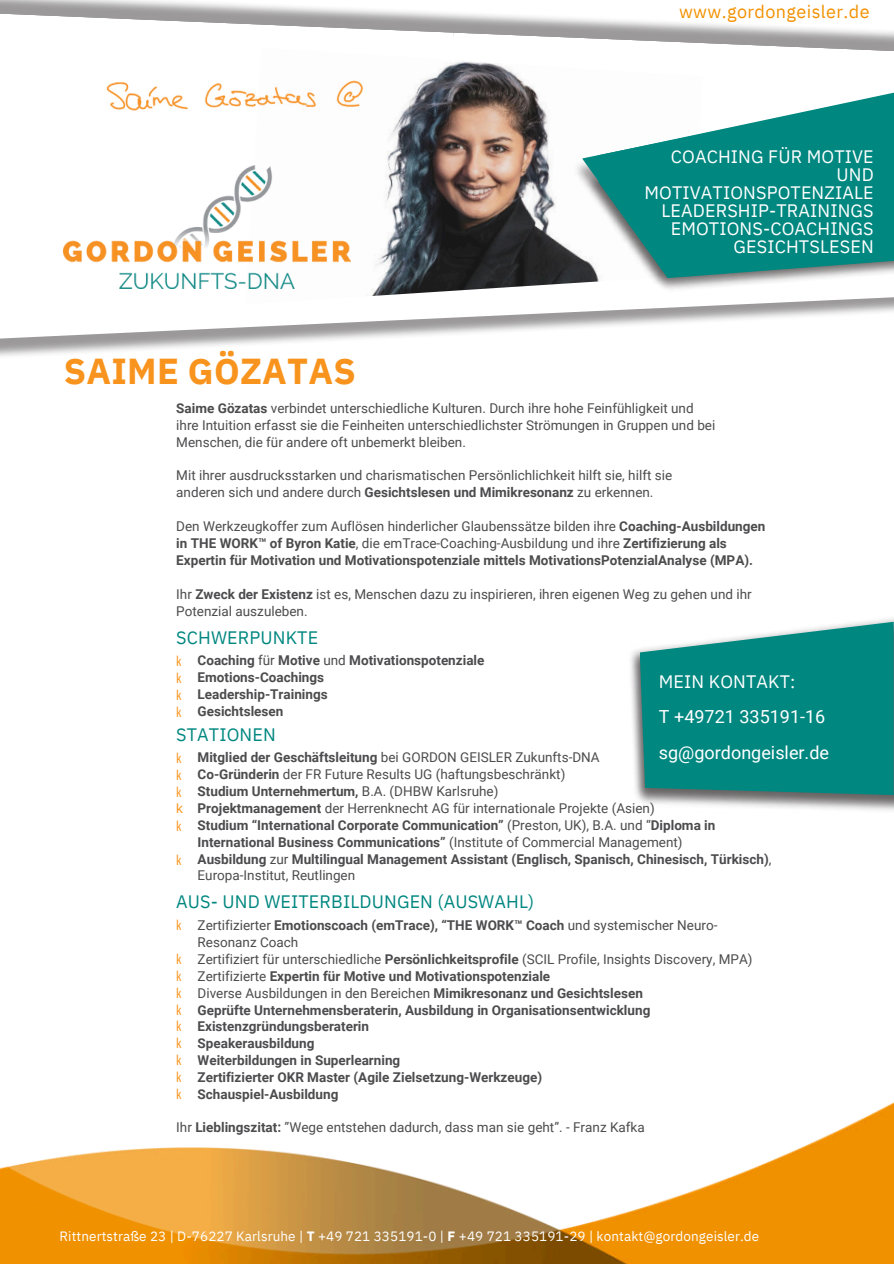
<style>
.page{position:relative;width:894px;height:1264px;background:#fff}
.page>*{position:absolute;margin:0;border:0;box-sizing:border-box;transform-origin:0 0}
.t1{font:700 36px "IBM Plex Sans";letter-spacing:.005em;color:#f8941d}
.t2{font:18px/18px "IBM Plex Sans";letter-spacing:.005em;color:#fff;text-align:right}
.t3{font:18px "IBM Plex Sans";letter-spacing:.005em;color:#008780}
.t4{font:18px/36px "Roboto";color:#fff}
.t5{font:18px "IBM Plex Sans";letter-spacing:.025em;color:#f39100}
.t6{font:700 13.5px/16.8px "Roboto";color:#4c4c4e}
.t7{font:13.5px/16.8px "Roboto";color:#4c4c4e}
.t8{font:13.5px "IBM Plex Sans";letter-spacing:.005em;color:#fff}
.t9{font:13.5px/16.8px "Open Sans Condensed";color:#f8941d;text-align:justify}
.t10{font:13.5px "Arimo";color:#f8941d}
.s1{font-weight:700}
.s2{font-weight:400}
</style>
<div class="page">
<img style="left:631px;top:621px;width:262px;height:190px">
<svg style="left:639px;top:622px;width:254px;height:173px"></svg>
<svg style="left:0;top:9px;width:453px;height:23px"></svg>
<svg style="left:453px;top:33px;width:440px;height:18px"></svg>
<svg style="left:0;top:245px;width:893px;height:113px"></svg>
<img style="left:244px;top:47px;width:458px;height:257px">
<img style="left:583px;top:292px;width:310px;height:4px">
<img style="left:571px;top:86px;width:322px;height:206px">
<svg style="left:597px;top:255px;width:296px;height:23px"></svg>
<svg style="left:582px;top:96px;width:311px;height:159px"></svg>
<img style="left:64px;top:165px;width:287px;height:124px">
<img style="left:106px;top:72px;width:265px;height:47px">
<img style="left:0;top:1102px;width:893px;height:161px">
<svg style="left:597px;top:90px;width:296px;height:161px;fill:#008780"></svg>
<h2 class="t5" style="left:679px;top:-2px;width:192px">www.gordongeisler.de</h2>
<h1 class="t1" style="left:64px;top:342px;width:293px">SAIME GÖZATAS</h1>
<h2 class="t2" style="left:644px;top:146px;width:231px">COACHING FÜR MOTIVE<br>UND<br>MOTIVATIONSPOTENZIALE<br>LEADERSHIP-TRAININGS<br>EMOTIONS-COACHINGS<br>GESICHTSLESEN</h2>
<p class="t7" style="left:176px;top:399px;width:540px"><span class="s1">Saime Gözatas</span> verbindet unterschiedliche Kulturen. Durch ihre hohe Feinfühligkeit und ihre Intuition erfasst sie die Feinheiten unterschiedlichster Strömungen in Gruppen und bei<br>Menschen, die für andere oft unbemerkt bleiben.</p>
<p class="t7" style="left:176px;top:467px;width:497px">Mit ihrer ausdrucksstarken und charismatischen Persönlichlichkeit hilft sie, hilft sie anderen sich und andere durch <span class="s1">Gesichtslesen und Mimikresonanz</span> zu erkennen.</p>
<p class="t6" style="left:176px;top:517px;width:590px"><span class="s2">Den Werkzeugkoffer zum Auflösen hinderlicher Glaubenssätze bilden ihre</span> Coaching-Ausbildungen in THE WORK™ of Byron Katie<span class="s2">, die emTrace-Coaching-Ausbildung und ihre</span> Zertifizierung als<br>Expertin für Motivation und Motivationspotenziale mittels MotivationsPotenzialAnalyse (MPA).</p>
<p class="t7" style="left:176px;top:585px;width:577px">Ihr <span class="s1">Zweck der Existenz</span> ist es, Menschen dazu zu inspirieren, ihren eigenen Weg zu gehen und ihr<br>Potenzial auszuleben.</p>
<h2 class="t3" style="left:176px;top:624px;width:143px">SCHWERPUNKTE</h2>
<p class="t6" style="left:197px;top:651px;width:288px">Coaching <span class="s2">für</span> Motive <span class="s2">und</span> Motivationspotenziale<br>Emotions-Coachings<br>Leadership-Trainings<br>Gesichtslesen</p>
<p class="t9" style="left:176px;top:652px;width:7px">k k k k</p>
<h2 class="t2" style="left:658px;top:671px;width:138px">MEIN KONTAKT:</h2>
<h2 class="t4" style="left:658px;top:698px;width:172px">T +49721 335191-16 sg@gordongeisler.de</h2>
<h2 class="t3" style="left:176px;top:720px;width:101px">STATIONEN</h2>
<p class="t6" style="left:197px;top:748px;width:575px">Mitglied der Geschäftsleitung <span class="s2">bei GORDON GEISLER Zukunfts-DNA<br></span>Co-Gründerin <span class="s2">der FR Future Results UG (haftungsbeschränkt)<br></span>Studium Unternehmertum, <span class="s2">B.A. (DHBW Karlsruhe)<br></span>Projektmanagement <span class="s2">der Herrenknecht AG für internationale Projekte (Asien)<br></span>Studium “International Corporate Communication” <span class="s2">(Preston, UK), B.A. und “</span>Diploma in International Business Communications” <span class="s2">(Institute of Commercial Management)<br></span>Ausbildung <span class="s2">zur</span> Multilingual Management Assistant (Englisch, Spanisch, Chinesisch, Türkisch)<span class="s2">, Europa-Institut, Reutlingen</span></p>
<p class="t9" style="left:176px;top:749px;width:7px">k k k</p>
<p class="t10" style="left:176px;top:799px;width:8px">k</p>
<p class="t9" style="left:176px;top:817px;width:7px">k</p>
<p class="t9" style="left:176px;top:851px;width:7px">k</p>
<h2 class="t3" style="left:176px;top:888px;width:359px">AUS- UND WEITERBILDUNGEN (AUSWAHL)</h2>
<p class="t9" style="left:176px;top:916px;width:7px">k</p>
<p class="t9" style="left:176px;top:950px;width:7px">k k k k k k k k k</p>
<p class="t6" style="left:197px;top:916px;width:556px"><span class="s2">Zertifizierter</span> Emotionscoach (emTrace), “THE WORK™ Coach <span class="s2">und systemischer Neuro-Resonanz Coach<br>Zertifiziert für unterschiedliche</span> Persönlichkeitsprofile <span class="s2">(SCIL Profile, Insights Discovery, MPA)<br>Zertifizierte</span> Expertin für Motive und Motivationspotenziale<br><span class="s2">Diverse Ausbildungen in den Bereichen</span> Mimikresonanz und Gesichtslesen<br>Geprüfte Unternehmensberaterin, Ausbildung in Organisationsentwicklung Existenzgründungsberaterin<br>Speakerausbildung<br>Weiterbildungen in Superlearning<br>Zertifizierter OKR Master (Agile Zielsetzung-Werkzeuge)<br>Schauspiel-Ausbildung</p>
<p class="t7" style="left:176px;top:1118px;width:470px">Ihr <span class="s1">Lieblingszitat:</span> ”Wege entstehen dadurch, dass man sie geht”. - Franz Kafka</p>
<p class="t8" style="left:59px;top:1226px;width:701px">Rittnertstraße 23 | D-76227 Karlsruhe | <span class="s1">T</span> +49 721 335191-0 | <span class="s1">F</span> +49 721 335191-29 | kontakt@gordongeisler.de</p>
</div>
